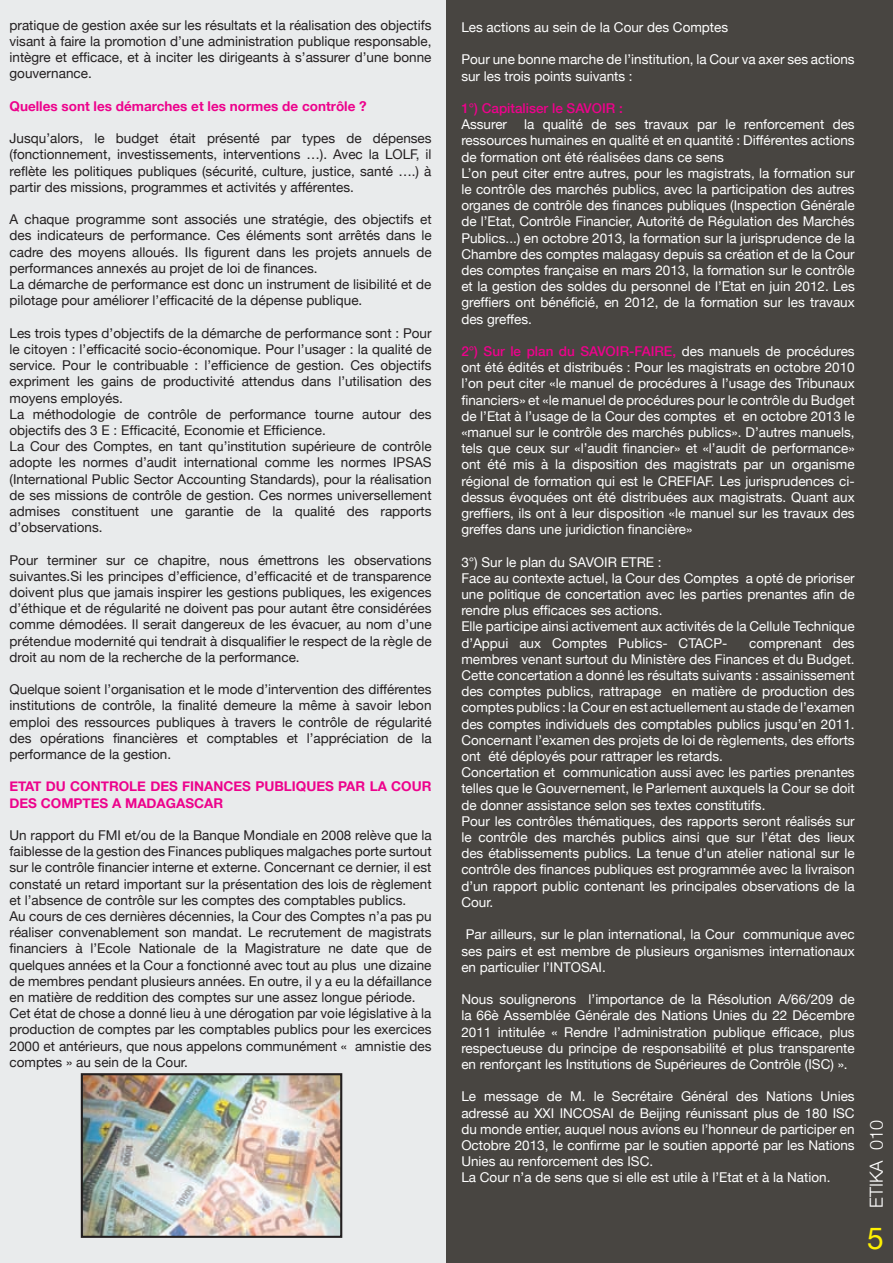
<style>
.page{position:relative;width:893px;height:1263px;background:#fff}
.page>*{position:absolute;margin:0;border:0;box-sizing:border-box;transform-origin:0 0}
.t1{font:30px "Helvetica Neue";color:#fff101}
.t2{font:300 18px "Helvetica Neue";color:#fff}
.t3{font:13.5px/16.2px "Helvetica Neue";color:#fff}
.t4{font:13.5px/16.2px "Helvetica Neue";color:#231f20;text-align:justify}
.t5{font:700 13.5px/16.2px "Helvetica Neue";color:#ed028c}
.t6{font:500 13.5px "Helvetica Neue";color:#ed028c}
.s1{font-weight:500;color:#ed028c}
</style>
<div class="page">
<div style="left:0;top:0;width:446px;height:1263px;background:#e9ebec"></div>
<div style="left:446px;top:0;width:447px;height:1263px;background:#484541"></div>
<img style="left:84px;top:1076px;width:255px;height:159px">
<div style="left:81px;top:1073px;width:261px;height:165px;border:2px solid #231f20"></div>
<p class="t4" style="left:10px;top:18px;width:424px">pratique de gestion axée sur les résultats et la réalisation des objectifs visant à faire la promotion d’une administration publique responsable, intègre et efficace, et à inciter les dirigeants à s’assurer d’une bonne gouvernance.</p>
<p class="t5" style="left:10px;top:98px;width:359px">Quelles sont les démarches et les normes de contrôle ?</p>
<p class="t4" style="left:10px;top:131px;width:424px">Jusqu’alors, le budget était présenté par types de dépenses (fonctionnement, investissements, interventions …). Avec la LOLF, il reflète les politiques publiques (sécurité, culture, justice, santé ….) à partir des missions, programmes et activités y afférentes.</p>
<p class="t4" style="left:10px;top:212px;width:424px;text-align:left">A chaque programme sont associés une stratégie, des objectifs et des indicateurs de performance. Ces éléments sont arrêtés dans le cadre des moyens alloués. Ils figurent dans les projets annuels de performances annexés au projet de loi de finances.<br>La démarche de performance est donc un instrument de lisibilité et de pilotage pour améliorer l’efficacité de la dépense publique.</p>
<p class="t4" style="left:10px;top:326px;width:424px;text-align:left">Les trois types d’objectifs de la démarche de performance sont : Pour le citoyen : l’efficacité socio-économique. Pour l’usager : la qualité de service. Pour le contribuable : l’efficience de gestion. Ces objectifs expriment les gains de productivité attendus dans l’utilisation des moyens employés.<br>La méthodologie de contrôle de performance tourne autour des objectifs des 3 E : Efficacité, Economie et Efficience.<br>La Cour des Comptes, en tant qu’institution supérieure de contrôle adopte les normes d’audit international comme les normes IPSAS (International Public Sector Accounting Standards), pour la réalisation de ses missions de contrôle de gestion. Ces normes universellement admises constituent une garantie de la qualité des rapports d’observations.</p>
<p class="t4" style="left:10px;top:552px;width:424px">Pour terminer sur ce chapitre, nous émettrons les observations suivantes.Si les principes d’efficience, d’efficacité et de transparence doivent plus que jamais inspirer les gestions publiques, les exigences d’éthique et de régularité ne doivent pas pour autant être considérées comme démodées. Il serait dangereux de les évacuer, au nom d’une prétendue modernité qui tendrait à disqualifier le respect de la règle de droit au nom de la recherche de la performance.</p>
<p class="t4" style="left:10px;top:682px;width:424px">Quelque soient l’organisation et le mode d’intervention des différentes institutions de contrôle, la finalité demeure la même à savoir lebon emploi des ressources publiques à travers le contrôle de régularité des opérations financières et comptables et l’appréciation de la performance de la gestion.</p>
<p class="t5" style="left:10px;top:779px;width:423px">ETAT DU CONTROLE DES FINANCES PUBLIQUES PAR LA COUR<br>DES COMPTES A MADAGASCAR</p>
<p class="t4" style="left:10px;top:828px;width:424px;text-align:left">Un rapport du FMI et/ou de la Banque Mondiale en 2008 relève que la faiblesse de la gestion des Finances publiques malgaches porte surtout sur le contrôle financier interne et externe. Concernant ce dernier, il est constaté un retard important sur la présentation des lois de règlement et l’absence de contrôle sur les comptes des comptables publics.<br>Au cours de ces dernières décennies, la Cour des Comptes n’a pas pu réaliser convenablement son mandat. Le recrutement de magistrats financiers à l’Ecole Nationale de la Magistrature ne date que de quelques années et la Cour a fonctionné avec tout au plus une dizaine de membres pendant plusieurs années. En outre, il y a eu la défaillance en matière de reddition des comptes sur une assez longue période.<br>Cet état de chose a donné lieu à une dérogation par voie législative à la production de comptes par les comptables publics pour les exercices 2000 et antérieurs, que nous appelons communément « amnistie des comptes » au sein de la Cour.</p>
<p class="t3" style="left:461px;top:20px;width:268px">Les actions au sein de la Cour des Comptes</p>
<p class="t3" style="left:461px;top:52px;width:395px">Pour une bonne marche de l’institution, la Cour va axer ses actions sur les trois points suivants :</p>
<p class="t6" style="left:461px;top:97px;width:163px">1°) Capitaliser le SAVOIR :</p>
<p class="t3" style="left:461px;top:117px;width:47px">Assurer</p>
<p class="t3" style="left:461px;top:117px;width:395px;text-indent:63px">la qualité de ses travaux par le renforcement des ressources humaines en qualité et en quantité : Différentes actions de formation ont été réalisées dans ce sens<br>L’on peut citer entre autres, pour les magistrats, la formation sur le contrôle des marchés publics, avec la participation des autres organes de contrôle des finances publiques (Inspection Générale de l’Etat, Contrôle Financier, Autorité de Régulation des Marchés Publics...) en octobre 2013, la formation sur la jurisprudence de la Chambre des comptes malagasy depuis sa création et de la Cour des comptes française en mars 2013, la formation sur le contrôle et la gestion des soldes du personnel de l’Etat en juin 2012. Les greffiers ont bénéficié, en 2012, de la formation sur les travaux des greffes.</p>
<p class="t3" style="left:461px;top:344px;width:395px;text-align:justify"><span class="s1">2°) Sur le plan du SAVOIR-FAIRE,</span> des manuels de procédures ont été édités et distribués : Pour les magistrats en octobre 2010 l’on peut citer «le manuel de procédures à l’usage des Tribunaux financiers» et «le manuel de procédures pour le contrôle du Budget de l’Etat à l’usage de la Cour des comptes et en octobre 2013 le «manuel sur le contrôle des marchés publics». D’autres manuels, tels que ceux sur «l’audit financier» et «l’audit de performance» ont été mis à la disposition des magistrats par un organisme régional de formation qui est le CREFIAF. Les jurisprudences ci&shy;dessus évoquées ont été distribuées aux magistrats. Quant aux greffiers, ils ont à leur disposition «le manuel sur les travaux des greffes dans une juridiction financière»</p>
<p class="t3" style="left:461px;top:554px;width:395px">3°) Sur le plan du SAVOIR ETRE :<br>Face au contexte actuel, la Cour des Comptes a opté de prioriser une politique de concertation avec les parties prenantes afin de rendre plus efficaces ses actions.<br>Elle participe ainsi activement aux activités de la Cellule Technique d’Appui aux Comptes Publics- CTACP-</p>
<p class="t3" style="left:461px;top:635px;width:395px;text-indent:288px">comprenant des membres venant surtout du Ministère des Finances et du Budget.<br>Cette concertation a donné les résultats suivants : assainissement des comptes publics, rattrapage en matière de production des comptes publics : la Cour en est actuellement au stade de l’examen des comptes individuels des comptables publics jusqu’en 2011.<br>Concernant l’examen des projets de loi de règlements, des efforts ont été déployés pour rattraper les retards.<br>Concertation et communication aussi avec les parties prenantes telles que le Gouvernement, le Parlement auxquels la Cour se doit de donner assistance selon ses textes constitutifs.<br>Pour les contrôles thématiques, des rapports seront réalisés sur le contrôle des marchés publics ainsi que sur l’état des lieux des établissements publics. La tenue d’un atelier national sur le contrôle des finances publiques est programmée avec la livraison d’un rapport public contenant les principales observations de la Cour.</p>
<p class="t3" style="left:461px;top:927px;width:395px;text-align:justify;text-indent:4px">Par ailleurs, sur le plan international, la Cour communique avec ses pairs et est membre de plusieurs organismes internationaux en particulier l’INTOSAI.</p>
<p class="t3" style="left:461px;top:992px;width:395px;text-align:justify">Nous soulignerons l’importance de la Résolution A/66/209 de la 66è Assemblée Générale des Nations Unies du 22 Décembre 2011 intitulée « Rendre l’administration publique efficace, plus respectueuse du principe de responsabilité et plus transparente en renforçant les Institutions de Supérieures de Contrôle (ISC) ».</p>
<p class="t3" style="left:461px;top:1089px;width:395px">Le message de M. le Secrétaire Général des Nations Unies adressé au XXI INCOSAI de Beijing réunissant plus de 180 ISC du monde entier, auquel nous avions eu l’honneur de participer en Octobre 2013, le confirme par le soutien apporté par les Nations Unies au renforcement des ISC.<br>La Cour n’a de sens que si elle est utile à l’Etat et à la Nation.</p>
<h2 class="t2" style="left:862px;top:1208px;width:89px;rotate:-90deg">ETIKA 010</h2>
<h2 class="t2" style="left:862px;top:1140px;width:22px;rotate:-90deg">09</h2>
<h1 class="t1" style="left:867px;top:1217px;width:18px">5</h1>
</div>
